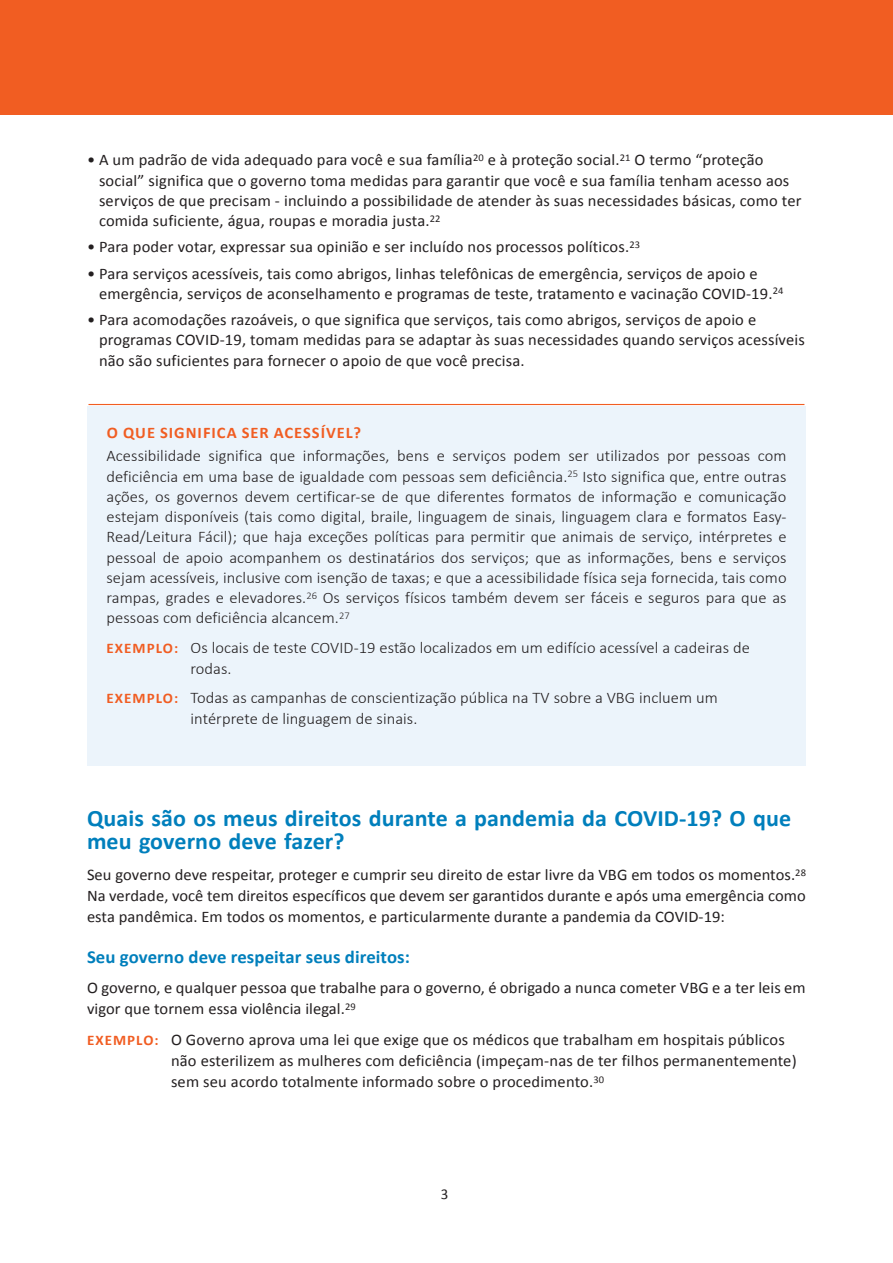
<style>
.page{position:relative;width:893px;height:1263px;background:#fff}
.page>*{position:absolute;margin:0;border:0;box-sizing:border-box;transform-origin:0 0}
.Subhead_Level_1__No{font:700 23.55px/23.2px "Calibri";letter-spacing:.005em;color:#007fbc}
.Sub_Sub_Title{font:700 18.3px "Calibri";letter-spacing:.005em;color:#007fbc}
.BODY_TEXT__ITALIC_OR{font:16.2px/20.2px "Calibri";letter-spacing:.01em;color:#231f20}
.BODY_TEXT__ITALIC_OR-2{font:300 16.2px/20.2px "Calibri";letter-spacing:.005em;color:#231f20;text-align:justify}
.EXAMPLE{font:16.2px/21px "Calibri";letter-spacing:.01em;color:#231f20}
.EXAMPLE-2{font:300 16.2px/20.2px "Calibri";letter-spacing:.005em;color:#231f20}
.Box_____Orange__CHIL{font:700 16.2px "Calibri";letter-spacing:.06em;color:#f15d22}
.t1{font:15px "Calibri";color:#231f20}
.s1{font-weight:700;font-size:14.7px;color:#f15d22}
</style>
<div class="page">
<div style="left:0;top:0;width:893px;height:115px;background:#f15d22"></div>
<div style="left:87px;top:406px;width:719px;height:359px;background:#ecf4fb"></div>
<hr style="left:88px;top:404px;width:716px;height:1px;background:#f15d22">
<p class="BODY_TEXT__ITALIC_OR" style="left:99px;top:150px;width:704px;text-indent:-12px">• A um padrão de vida adequado para você e sua família<sup>20</sup> e à proteção social.<sup>21</sup> O termo “proteção social” significa que o governo toma medidas para garantir que você e sua família tenham acesso aos serviços de que precisam - incluindo a possibilidade de atender às suas necessidades básicas, como ter comida suficiente, água, roupas e moradia justa.<sup>22</sup></p>
<p class="BODY_TEXT__ITALIC_OR" style="left:87px;top:237px;width:555px">• Para poder votar, expressar sua opinião e ser incluído nos processos políticos.<sup>23</sup></p>
<p class="BODY_TEXT__ITALIC_OR" style="left:99px;top:263px;width:686px;text-indent:-12px">• Para serviços acessíveis, tais como abrigos, linhas telefônicas de emergência, serviços de apoio e emergência, serviços de aconselhamento e programas de teste, tratamento e vacinação COVID-19.<sup>24</sup></p>
<p class="BODY_TEXT__ITALIC_OR" style="left:99px;top:309px;width:707px;line-height:20.7px;text-indent:-12px">• Para acomodações razoáveis, o que significa que serviços, tais como abrigos, serviços de apoio e programas COVID-19, tomam medidas para se adaptar às suas necessidades quando serviços acessíveis não são suficientes para fornecer o apoio de que você precisa.</p>
<p class="Box_____Orange__CHIL" style="left:107px;top:422px;width:256px">O QUE SIGNIFICA SER ACESSÍVEL?</p>
<p class="BODY_TEXT__ITALIC_OR-2" style="left:106px;top:446px;width:682px">Acessibilidade significa que informações, bens e serviços podem ser utilizados por pessoas com deficiência em uma base de igualdade com pessoas sem deficiência.<sup>25</sup> Isto significa que, entre outras ações, os governos devem certificar-se de que diferentes formatos de informação e comunicação estejam disponíveis (tais como digital, braile, linguagem de sinais, linguagem clara e formatos Easy-Read/Leitura Fácil); que haja exceções políticas para permitir que animais de serviço, intérpretes e pessoal de apoio acompanhem os destinatários dos serviços; que as informações, bens e serviços sejam acessíveis, inclusive com isenção de taxas; e que a acessibilidade física seja fornecida, tais como rampas, grades e elevadores.<sup>26</sup> Os serviços físicos também devem ser fáceis e seguros para que as pessoas com deficiência alcancem.<sup>27</sup></p>
<p class="EXAMPLE-2" style="left:190px;top:638px;width:561px;text-indent:-84px"><span class="s1">EXEMPLO:</span> Os locais de teste COVID-19 estão localizados em um edifício acessível a cadeiras de rodas.</p>
<p class="EXAMPLE-2" style="left:190px;top:687px;width:529px;line-height:21px;text-indent:-84px"><span class="s1">EXEMPLO:</span> Todas as campanhas de conscientização pública na TV sobre a VBG incluem um intérprete de linguagem de sinais.</p>
<h2 class="Subhead_Level_1__No" style="left:87px;top:806px;width:706px">Quais são os meus direitos durante a pandemia da COVID-19? O que meu governo deve fazer?</h2>
<p class="BODY_TEXT__ITALIC_OR" style="left:87px;top:864px;width:720px;line-height:21px;text-align:justify">Seu governo deve respeitar, proteger e cumprir seu direito de estar livre da VBG em todos os momentos.<sup>28<br></sup>Na verdade, você tem direitos específicos que devem ser garantidos durante e após uma emergência como esta pandêmica. Em todos os momentos, e particularmente durante a pandemia da COVID-19:</p>
<p class="Sub_Sub_Title" style="left:87px;top:945px;width:324px">Seu governo deve respeitar seus direitos:</p>
<p class="BODY_TEXT__ITALIC_OR" style="left:87px;top:977px;width:720px;line-height:21px">O governo, e qualquer pessoa que trabalhe para o governo, é obrigado a nunca cometer VBG e a ter leis em vigor que tornem essa violência ilegal.<sup>29</sup></p>
<p class="EXAMPLE" style="left:171px;top:1029px;width:627px;text-indent:-84px"><span class="s1">EXEMPLO:</span> O Governo aprova uma lei que exige que os médicos que trabalham em hospitais públicos não esterilizem as mulheres com deficiência (impeçam-nas de ter filhos permanentemente) sem seu acordo totalmente informado sobre o procedimento.<sup>30</sup></p>
<p class="t1" style="left:441px;top:1184px;width:9px">3</p>
</div>
